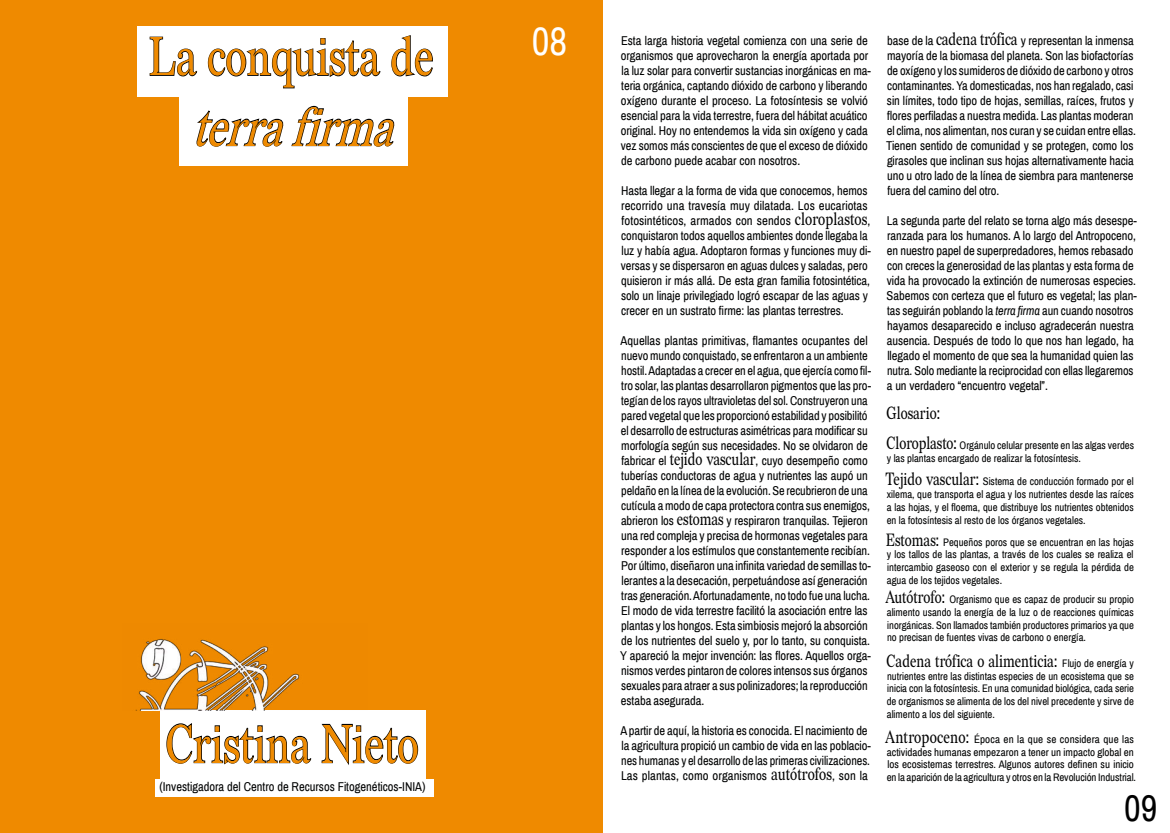
<style>
.page{position:relative;width:1170px;height:833px;background:#fff}
.page>*{position:absolute;margin:0;border:0;box-sizing:border-box;transform-origin:0 0}
.t1{font:54.25px "Redaction";color:#ef8a00;scale:.76 1}
.t2{font:italic 54.25px "Redaction";color:#ef8a00;scale:.76 1}
.t3{font:38.75px "Archivo Narrow";color:#fff}
.t4{font:36.25px "Archivo Narrow";color:#000}
.t5{font:17.75px "Redaction";color:#000;scale:.76 1}
.t6{font:12.5px/15px "Archivo Narrow";letter-spacing:-.005em;color:#010202}
.t7{font:10.62px/12.8px "Archivo Narrow";color:#010202;text-align:justify}
.s1{font-family:"Redaction";font-size:17.75px;color:#000}
.s2{font-style:italic}
.s3{font-size:18.12px}
.s4{font-family:"Redaction";font-size:18.12px;color:#000}
.s5{font-family:"Redaction";font-size:17.75px}
.s6{font-family:"Archivo Narrow";font-size:10.62px;color:#010202}
</style>
<div class="page">
<div style="left:0;top:0;width:602px;height:833px;background:#ef8a00"></div>
<div style="left:155px;top:779px;width:279px;height:17px;background:#fff"></div>
<div style="left:137px;top:26px;width:310px;height:70px;background:#fff"></div>
<div style="left:160px;top:710px;width:266px;height:70px;background:#fff"></div>
<div style="left:179px;top:95px;width:228px;height:70px;background:#fff"></div>
<svg style="left:149px;top:36px;width:49px;height:41px"></svg>
<svg style="left:207px;top:38px;width:174px;height:51px"></svg>
<svg style="left:391px;top:35px;width:42px;height:42px"></svg>
<svg style="left:196px;top:105px;width:199px;height:42px"></svg>
<svg style="left:166px;top:723px;width:146px;height:42px"></svg>
<svg style="left:321px;top:723px;width:98px;height:42px"></svg>
<img style="left:136px;top:639px;width:163px;height:71px">
<h1 class="t1" style="left:149px;top:24px;width:375px">La conquista de</h1>
<h1 class="t2" style="left:193px;top:94px;width:287px">terrafirma</h1>
<h1 class="t1" style="left:166px;top:711px;width:334px">Cristina Nieto</h1>
<p class="t6" style="left:159px;top:779px;width:268px">(Investigadora del Centro de Recursos Fitogenéticos-INIA)</p>
<h2 class="t3" style="left:532px;top:18px;width:37px">08</h2>
<p class="t6" style="left:621px;top:33px;width:251px">Esta larga historia vegetal comienza con una serie de organismos que aprovecharon la energía aportada por la luz solar para convertir sustancias inorgánicas en ma&shy;teria orgánica, captando dióxido de carbono y liberando oxígeno durante el proceso. La fotosíntesis se volvió esencial para la vida terrestre, fuera del hábitat acuático original. Hoy no entendemos la vida sin oxígeno y cada vez somos más conscientes de que el exceso de dióxido de carbono puede acabar con nosotros.</p>
<p class="t6" style="left:621px;top:183px;width:251px">Hasta llegar a la forma de vida que conocemos, hemos recorrido una travesía muy dilatada. Los eucariotas fotosintéticos, armados con sendos <span class="s1">cloroplastos</span>, conquistaron todos aquellos ambientes donde llegaba la luz y había agua. Adoptaron formas y funciones muy di&shy;versas y se dispersaron en aguas dulces y saladas, pero quisieron ir más allá. De esta gran familia fotosintética, solo un linaje privilegiado logró escapar de las aguas y crecer en un sustrato firme: las plantas terrestres.</p>
<p class="t6" style="left:620px;top:333px;width:252px">Aquellas plantas primitivas, flamantes ocupantes del nuevo mundo conquistado, se enfrentaron a un ambiente hostil. Adaptadas a crecer en el agua, que ejercía como fil&shy;tro solar, las plantas desarrollaron pigmentos que las pro&shy;tegían de los rayos ultravioletas del sol. Construyeron una pared vegetal que les proporcionó estabilidad y posibilitó el desarrollo de estructuras asimétricas para modificar su morfología según sus necesidades. No se olvidaron de fabricar el <span class="s1">tejido vascular</span>, cuyo desempeño como tuberías conductoras de agua y nutrientes las aupó un peldaño en la línea de la evolución. Se recubrieron de una cutícula a modo de capa protectora contra sus enemigos, abrieron los <span class="s1">estomas</span> y respiraron tranquilas. Tejieron una red compleja y precisa de hormonas vegetales para responder a los estímulos que constantemente recibían.<br>Por último, diseñaron una infinita variedad de semillas to&shy;lerantes a la desecación, perpetuándose así generación tras generación. Afortunadamente, no todo fue una lucha.<br>El modo de vida terrestre facilitó la asociación entre las plantas y los hongos. Esta simbiosis mejoró la absorción de los nutrientes del suelo y, por lo tanto, su conquista.<br>Y apareció la mejor invención: las flores. Aquellos orga&shy;nismos verdes pintaron de colores intensos sus órganos sexuales para atraer a sus polinizadores; la reproducción estaba asegurada.</p>
<p class="t6" style="left:620px;top:723px;width:252px">A partir de aquí, la historia es conocida. El nacimiento de la agricultura propició un cambio de vida en las poblacio&shy;nes humanas y el desarrollo de las primeras civilizaciones.<br>Las plantas, como organismos <span class="s1">autótrofos</span>, son la</p>
<p class="t6" style="left:885px;top:33px;width:251px">base de la <span class="s1">cadena trófica</span> y representan la inmensa mayoría de la biomasa del planeta. Son las biofactorías de oxígeno y los sumideros de dióxido de carbono y otros contaminantes. Ya domesticadas, nos han regalado, casi sin límites, todo tipo de hojas, semillas, raíces, frutos y flores perfiladas a nuestra medida. Las plantas moderan el clima, nos alimentan, nos curan y se cuidan entre ellas.<br>Tienen sentido de comunidad y se protegen, como los girasoles que inclinan sus hojas alternativamente hacia uno u otro lado de la línea de siembra para mantenerse fuera del camino del otro.</p>
<p class="t6" style="left:886px;top:213px;width:252px">La segunda parte del relato se torna algo más desespe&shy;ranzada para los humanos. A lo largo del Antropoceno, en nuestro papel de superpredadores, hemos rebasado con creces la generosidad de las plantas y esta forma de vida ha provocado la extinción de numerosas especies.<br>Sabemos con certeza que el futuro es vegetal; las plan&shy;tas seguirán poblando la <span class="s2">terra firma</span> aun cuando nosotros hayamos desaparecido e incluso agradecerán nuestra ausencia. Después de todo lo que nos han legado, ha llegado el momento de que sea la humanidad quien las nutra. Solo mediante la reciprocidad con ellas llegaremos a un verdadero “encuentro vegetal”.</p>
<h3 class="t5" style="left:886px;top:402px;width:72px">Glosario<span class="s3">:</span></h3>
<p class="t7" style="left:886px;top:439px;width:249px"><span class="s1">Cloroplasto</span><span class="s4">:</span> Orgánulo celular presente en las algas verdes y las plantas encargado de realizar la fotosíntesis.</p>
<p class="t7" style="left:885px;top:475px;width:250px"><span class="s1">Tejido vascular:</span> Sistema de conducción formado por el xilema, que transporta el agua y los nutrientes desde las raíces a las hojas, y el floema, que distribuye los nutrientes obtenidos en la fotosíntesis al resto de los órganos vegetales.</p>
<p class="t7" style="left:886px;top:536px;width:249px"><span class="s5">Estomas:</span> Pequeños poros que se encuentran en las hojas y los tallos de las plantas, a través de los cuales se realiza el intercambio gaseoso con el exterior y se regula la pérdida de agua de los tejidos vegetales.</p>
<p class="t7" style="left:885px;top:593px;width:250px"><span class="s1">Autótrofo:</span> Organismo que es capaz de producir su propio alimento usando la energía de la luz o de reacciones químicas inorgánicas. Son llamados también productores primarios ya que no precisan de fuentes vivas de carbono o energía.</p>
<h3 class="t5" style="left:886px;top:650px;width:327px">Cadena trófica o alimenticia: <span class="s6">Flujo de energía y</span></h3>
<p class="t7" style="left:886px;top:670px;width:249px">nutrientes entre las distintas especies de un ecosistema que se inicia con la fotosíntesis. En una comunidad biológica, cada serie de organismos se alimenta de los del nivel precedente y sirve de alimento a los del siguiente.</p>
<p class="t7" style="left:885px;top:733px;width:252px;text-align:left"><span class="s1">Antropoceno:</span> Época en la que se considera que las actividades humanas empezaron a tener un impacto global en los ecosistemas terrestres. Algunos autores definen su inicio en la aparición de la agricultura y otros en la Revolución Industrial.</p>
<h3 class="t4" style="left:1124px;top:786px;width:35px">09</h3>
</div>
